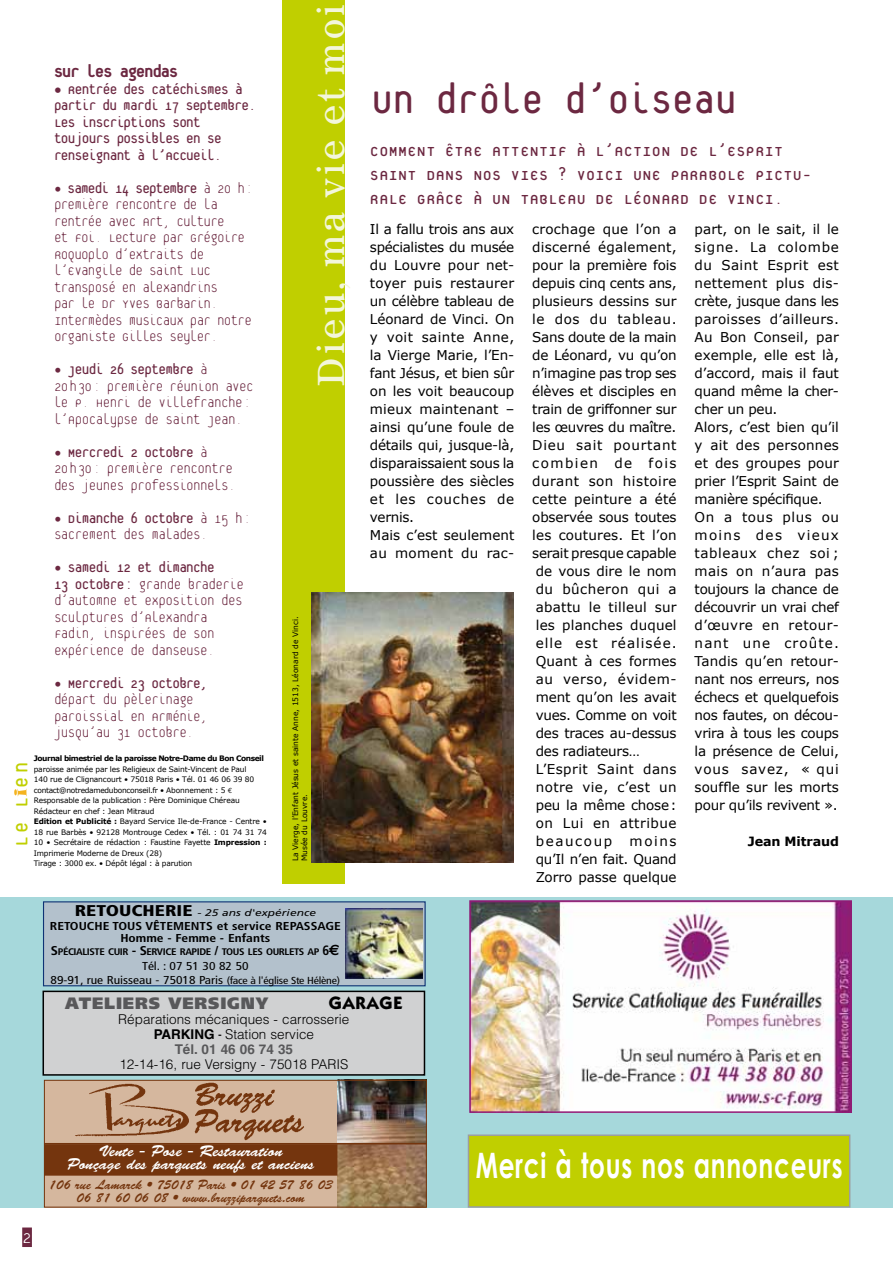
<style>
.page{position:relative;width:893px;height:1263px;background:#fff}
.page>*{position:absolute;margin:0;border:0;box-sizing:border-box;transform-origin:0 0}
.t1{font:46.5px "Platelet";color:#6c2841}
.t2{font:36px "Corona";letter-spacing:.04em;color:#f3f6db}
.t3{font:700 35.1px "Century Gothic";letter-spacing:.03em;color:#fff;scale:.71 1}
.t4{font:24.15px "Platelet";color:#c0cf00}
.t5{font:100 21px "Platelet";color:#fff}
.t6{font:19.5px/24px "Platelet";letter-spacing:.02em;color:#6c2841}
.t7{font:800 19.5px "Platelet";letter-spacing:-.04em;color:#6c2841}
.t8{font:700 18px "Itc Kabel";letter-spacing:.05em;color:#000}
.t9{font:100 16.5px/16.5px "Platelet";letter-spacing:-.04em;color:#6c2841}
.t10{font:16.5px/16.5px "Platelet";letter-spacing:-.04em;color:#6c2841}
.t11{font:900 16.5px "Frutiger";letter-spacing:.05em;color:#58585a}
.t12{font:15.6px/13.5px "Brush Script";color:#fff;text-align:center;scale:1.05 1}
.t13{font:13.5px/18px "Verdana";letter-spacing:-.005em;color:#000}
.t14{font:300 13.5px/15px "Helvetica";color:#000;text-align:center}
.t15{font:13.5px/12.8px "Brush Script";color:#74350e;text-align:center;scale:.95 1}
.t16{font:700 12.75px "Verdana";letter-spacing:-.01em;color:#000}
.t17{font:condensed 11.55px/13.5px "Frutiger";color:#000;text-align:center;scale:1.18 1}
.t18{font:700 condensed 11.55px/12.8px "Frutiger";color:#000;text-align:center;scale:1.18 1}
.t19{font:700 condensed 9.6px "Frutiger";letter-spacing:-.04em;color:#000;scale:1.14 1}
.t20{font:italic 9.6px "Frutiger CE";color:#000;scale:1.25 1}
.t21{font:7.5px/10.5px "Verdana";letter-spacing:-.02em;color:#000}
.t22{font:7.5px/9px "Verdana";color:#000}
.t23{font:700 7.5px "Verdana";letter-spacing:-.06em;color:#000}
.s1{font-weight:400}
.s2{font-family:"Euro Mono"}
.s3{font-weight:700}
.s4{font-family:"Frutiger";font-weight:900;font-style:normal;font-stretch:condensed;font-size:15.6px}
.s5{font-size:12.75px}
.s6{font-size:13.5px}
.s7{font-family:"Euro Sans";font-stretch:normal;font-size:15px}
.s8{font-size:10.2px}
.s9{font-weight:400;font-stretch:condensed}
.s10{font-weight:700;color:#58585a}
</style>
<div class="page">
<div style="left:22px;top:1227px;width:10px;height:20px;background:#6c2841"></div>
<div style="left:282px;top:0;width:62px;height:883px;background:#c0cf00"></div>
<div style="left:0;top:897px;width:893px;height:311px;background:#a6d8db"></div>
<div style="left:43px;top:991px;width:381px;height:84px;background:#d0d1d2"></div>
<div style="left:43px;top:990px;width:382px;height:86px;border:2px solid #000"></div>
<img style="left:472px;top:903px;width:377px;height:207px">
<div style="left:469px;top:900px;width:383px;height:213px;border:2px solid #8f1c75"></div>
<div style="left:44px;top:1080px;width:383px;height:127px;background:#d5b79e"></div>
<img style="left:337px;top:1082px;width:88px;height:123px">
<img style="left:75px;top:1082px;width:229px;height:59px">
<hr style="left:44px;top:1143px;width:383px;height:1px;background:#74350e">
<div style="left:44px;top:1144px;width:293px;height:32px;background:#74350e"></div>
<div style="left:44px;top:1080px;width:383px;height:127px;border:1px solid #74350e"></div>
<div style="left:468px;top:1135px;width:382px;height:72px;background:#c0cf00"></div>
<div style="left:468px;top:1134px;width:382px;height:74px;border:2px solid #9c9e9f"></div>
<div style="left:43px;top:901px;width:383px;height:85px;background:#b3c1cc;border:1px solid #0e3374"></div>
<img style="left:345px;top:909px;width:77px;height:70px">
<img style="left:312px;top:592px;width:201px;height:270px">
<svg style="left:14px;top:788px;width:13px;height:9px"></svg>
<h3 class="t7" style="left:54px;top:64px;width:126px">sur les agendas</h3>
<p class="t10" style="left:54px;top:82px;width:203px">• Rentrée des catéchismes à partir du mardi 17 septembre.<br>Les inscriptions sont toujours possibles en se renseignant à l’Accueil.</p>
<p class="t9" style="left:54px;top:181px;width:201px">• <span class="s1">Samedi 14 septembre</span> à 20 h: première rencontre de la rentrée avec Art, Culture<br>et Foi. Lecture par Grégoire<br>Roquoplo d’extraits de l’Evangile de saint Luc transposé en alexandrins<br>par le Dr Yves Barbarin.<br>Intermèdes musicaux par notre organiste Gilles Seyler.</p>
<p class="t9" style="left:54px;top:362px;width:201px">• <span class="s1">Jeudi 26 septembre</span> à<br>20h30: première réunion avec le P. Henri de Villefranche: l’Apocalypse de Saint Jean.</p>
<p class="t9" style="left:54px;top:445px;width:183px">• <span class="s1">Mercredi 2 octobre</span> à<br>20h30: première rencontre des jeunes professionnels.</p>
<p class="t9" style="left:54px;top:511px;width:199px">• <span class="s1">Dimanche 6 octobre</span> à 15 h: sacrement des malades.</p>
<p class="t9" style="left:54px;top:560px;width:192px">• <span class="s1">Samedi 12 et dimanche<br>13 octobre:</span> grande braderie d’automne et exposition des sculptures d’Alexandra<br>Fadin, inspirées de son expérience de danseuse.</p>
<p class="t9" style="left:54px;top:676px;width:155px">• <span class="s1">Mercredi 23 octobre, </span>départ du pèlerinage paroissial en Arménie, jusqu’au 31 octobre.</p>
<p class="t23" style="left:34px;top:754px;width:232px">Journal bimestriel de la paroisse Notre-Dame du Bon Conseil</p>
<p class="t21" style="left:34px;top:763px;width:235px">paroisse animée par les Religieux de Saint-Vincent de Paul<br>140 rue de Clignancourt • 75018 Paris • Tél. 01 46 06 39 80 contact@notredamedubonconseil.fr • Abonnement : 5 <span class="s2">e </span>Responsable de la publication : Père Dominique Chéreau Rédacteur en chef : Jean Mitraud<br><span class="s3">Edition et Publicité :</span> Bayard Service Ile-de-France - Centre • 18 rue Barbès • 92128 Montrouge Cedex • Tél. : 01 74 31 74<br>10 • Secrétaire de rédaction : Faustine Fayette <span class="s3">Impression :<br></span>Imprimerie Moderne de Dreux (28)<br>Tirage : 3000 ex. • Dépôt légal : à parution</p>
<h3 class="t4" style="left:11px;top:847px;width:86px;rotate:-90deg">Le L en</h3>
<h2 class="t2" style="left:309px;top:387px;width:385px;rotate:-90deg">Dieu, ma vie et moi</h2>
<p class="t22" style="left:291px;top:861px;width:246px;rotate:-90deg">La Vierge, l’Enfant Jésus et sainte Anne, 1513, Léonard de Vinci.<br>Musée du Louvre.</p>
<p class="t20" style="left:75px;top:907px;width:195px"><span class="s4">RETOUCHERIE</span> - 25 ans d'expérience</p>
<p class="t18" style="left:50px;top:919px;width:248px">RETOUCHE TOUS VÊTEMENTS et service REPASSAGE<br>Homme - Femme - Enfants</p>
<p class="t19" style="left:51px;top:946px;width:255px"><span class="s5">S</span>PÉCIALISTE CUIR <span class="s5">- S</span>ERVICE RAPIDE <span class="s5">/</span> TOUS LES OURLETS AP <span class="s6">6</span><span class="s7">€</span></p>
<p class="t17" style="left:51px;top:959px;width:247px">Tél. : 07 51 30 82 50<br>89-91, rue Ruisseau - 75018 Paris <span class="s8">(face à l'église Ste Hélène)</span></p>
<h1 class="t1" style="left:371px;top:81px;width:367px">Un drôle d’oiseau</h1>
<h3 class="t6" style="left:370px;top:139px;width:443px;text-indent:160px">ntif à l ’action de l ’Esprit<br>Saint dans nos vies ? Voici une parabole pictu&shy;rale</h3>
<h3 class="t6" style="left:370px;top:139px;width:94px">Comment être</h3>
<h3 class="t6" style="left:492px;top:139px;width:10px">atte</h3>
<h3 class="t6" style="left:417px;top:187px;width:254px">grâce à un tableau de Léonard</h3>
<h3 class="t6" style="left:699px;top:187px;width:86px">de vinci.</h3>
<p class="t13" style="left:370px;top:220px;width:146px">Il a fallu trois ans aux spécialistes du musée du Louvre pour net&shy;toyer puis restaurer un célèbre tableau de<br>Léonard de Vinci. On y voit sainte Anne, la Vierge Marie, l’En&shy;fant Jésus, et bien sûr on les voit beaucoup mieux maintenant – ainsi qu’une foule de détails qui, jusque-là, disparaissaient sous la poussière des siècles et les couches de vernis.<br>Mais c’est seulement au moment du rac-</p>
<p class="t13" style="left:532px;top:220px;width:146px">crochage que l’on a discerné également, pour la première fois depuis cinq cents ans, plusieurs dessins sur le dos du tableau.<br>Sans doute de la main de Léonard, vu qu’on n’imagine pas trop ses élèves et disciples en train de griffonner sur les œuvres du maître.<br>Dieu sait pourtant combien de fois durant son histoire cette peinture a été observée sous toutes les coutures. Et l’on serait presque capable de vous dire le nom du bûcheron qui a abattu le tilleul sur les planches duquel elle est réalisée.<br>Quant à ces formes au verso, évidem&shy;ment qu’on les avait vues. Comme on voit des traces au-dessus des radiateurs…<br>L’Esprit Saint dans notre vie, c’est un peu la même chose: on Lui en attribue beaucoup</p>
<p class="t13" style="left:536px;top:831px;width:142px;text-align:justify;text-indent:94px">moins qu’Il n’en fait. Quand Zorro passe quelque</p>
<p class="t13" style="left:695px;top:219px;width:146px">part, on le sait, il le signe. La colombe du Saint Esprit est nettement plus dis&shy;crète, jusque dans les paroisses d’ailleurs.<br>Au Bon Conseil, par exemple, elle est là, d’accord, mais il faut quand même la cher&shy;cher un peu.<br>Alors, c’est bien qu’il y ait des personnes et des groupes pour prier l’Esprit Saint de manière spécifique.<br>On a tous plus ou moins des vieux tableaux chez soi ; mais on n’aura pas toujours la chance de découvrir un vrai chef d’œuvre en retour&shy;nant une croûte.<br>Tandis qu’en retour&shy;nant nos erreurs, nos échecs et quelquefois nos fautes, on décou&shy;vrira à tous les coups la présence de Celui, vous savez, « qui souffle sur les morts pour qu’ils revivent ».</p>
<p class="t16" style="left:748px;top:833px;width:93px">Jean Mitraud</p>
<p class="t11" style="left:65px;top:993px;width:205px">ATELIERS VERSIGNY</p>
<h3 class="t8" style="left:329px;top:992px;width:75px">GARAGE</h3>
<p class="t14" style="left:118px;top:1012px;width:233px">Réparations mécaniques - carrosserie<br><span class="s3">PARKING</span> <span class="s9">-</span> Station service<br><span class="s10">Tél. 01 46 06 74 35</span></p>
<p class="t14" style="left:119px;top:1057px;width:230px">12-14-16, rue Versigny - 75018 PARIS</p>
<h3 class="t5" style="left:22px;top:1229px;width:11px">2</h3>
<p class="t12" style="left:67px;top:1144px;width:237px">Vente - Pose - Restauration<br>Ponçage des parquets neufs et anciens</p>
<p class="t15" style="left:49px;top:1178px;width:301px">106 rue Lamarck • 75018 Paris • 01 42 57 86 03<br>06 81 60 06 08 • www.bruzziparquets.com</p>
<h3 class="t3" style="left:476px;top:1139px;width:518px">Merci à tous nos annonceurs</h3>
</div>
